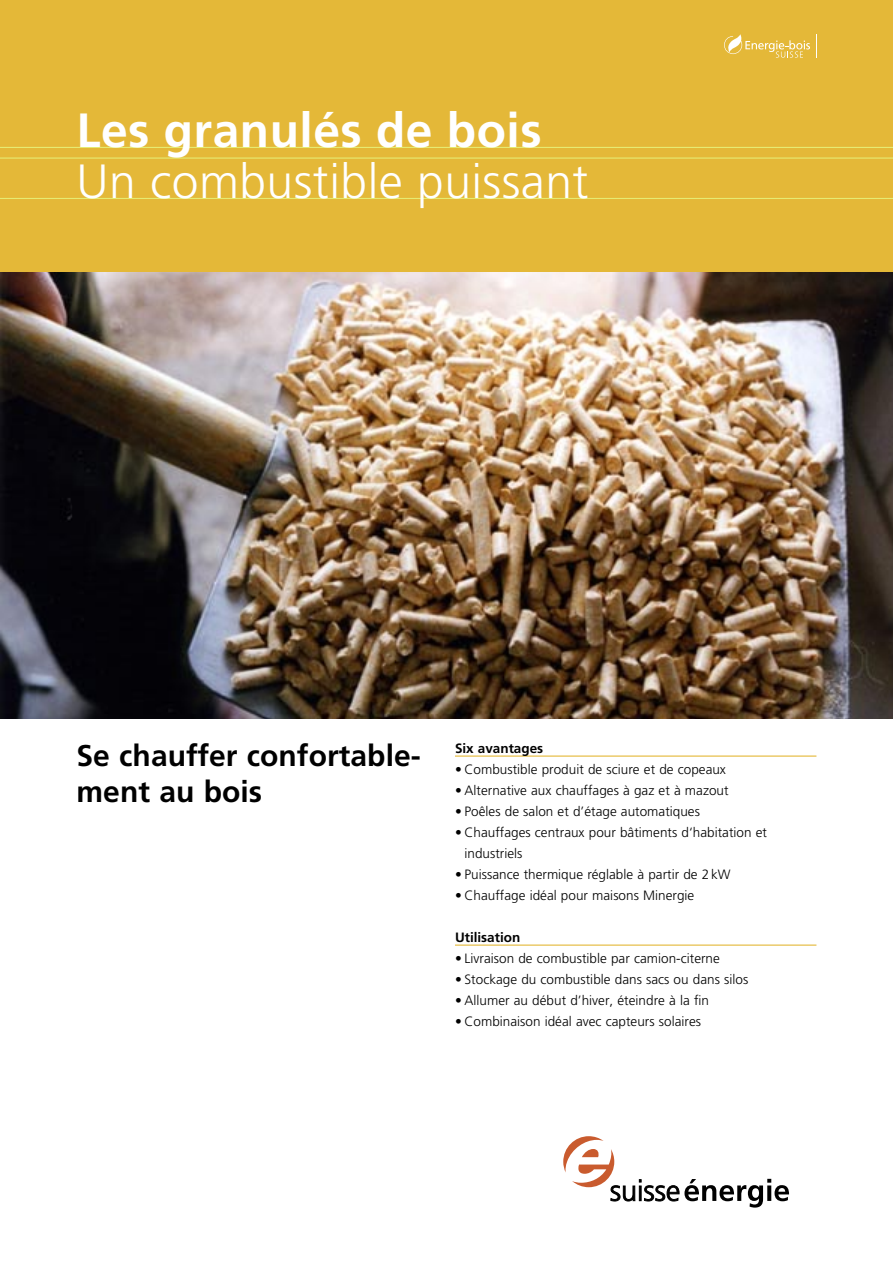
<style>
.page{position:relative;width:893px;height:1263px;background:#fff}
.page>*{position:absolute;margin:0;border:0;box-sizing:border-box;transform-origin:0 0}
.t1{font:300 48px "Frutiger";letter-spacing:.01em;color:#fff}
.t2{font:700 48px "Frutiger";letter-spacing:.01em;color:#fff}
.t3{font:700 30px/36px "Frutiger";color:#000}
.t4{font:300 13.5px/21px "Frutiger";color:#000}
.t5{font:700 13.5px "Frutiger";color:#000}
</style>
<div class="page">
<div style="left:0;top:0;width:893px;height:272px;background:#e4b838"></div>
<hr style="left:0;top:157px;width:893px;height:2px;background:#e6eb71">
<hr style="left:0;top:147px;width:893px;height:1px;background:#e6eb71">
<hr style="left:0;top:198px;width:893px;height:1px;background:#e6eb71">
<hr style="left:455px;top:755px;width:361px;height:2px;background:#e4b838">
<hr style="left:455px;top:944px;width:361px;height:2px;background:#e4b838">
<svg style="left:724px;top:34px;width:86px;height:24px"></svg>
<img style="left:0;top:272px;width:893px;height:447px">
<svg style="left:563px;top:1136px;width:226px;height:71px"></svg>
<h1 class="t2" style="left:77px;top:102px;width:467px">Les granulés de bois</h1>
<h1 class="t1" style="left:77px;top:154px;width:514px">Un combustible puissant</h1>
<h2 class="t3" style="left:77px;top:737px;width:346px">Se chauffer confortable&shy;ment au bois</h2>
<p class="t5" style="left:455px;top:741px;width:90px">Six avantages</p>
<p class="t4" style="left:455px;top:759px;width:272px">• Combustible produit de sciure et de copeaux</p>
<p class="t4" style="left:455px;top:780px;width:275px">• Alternative aux chauffages à gaz et à mazout</p>
<p class="t4" style="left:455px;top:801px;width:246px">• Poêles de salon et d’étage automatiques</p>
<p class="t4" style="left:464px;top:822px;width:304px;text-indent:-10px">• Chauffages centraux pour bâtiments d‘habitation et industriels</p>
<p class="t4" style="left:455px;top:864px;width:277px">• Puissance thermique réglable à partir de 2 kW</p>
<p class="t4" style="left:455px;top:885px;width:241px">• Chauffage idéal pour maisons Minergie</p>
<p class="t5" style="left:455px;top:930px;width:67px">Utilisation</p>
<p class="t4" style="left:455px;top:948px;width:266px">• Livraison de combustible par camion-citerne</p>
<p class="t4" style="left:455px;top:969px;width:295px">• Stockage du combustible dans sacs ou dans silos</p>
<p class="t4" style="left:455px;top:990px;width:256px">• Allumer au début d’hiver, éteindre à la fin</p>
<p class="t4" style="left:455px;top:1011px;width:248px">• Combinaison idéal avec capteurs solaires</p>
</div>
